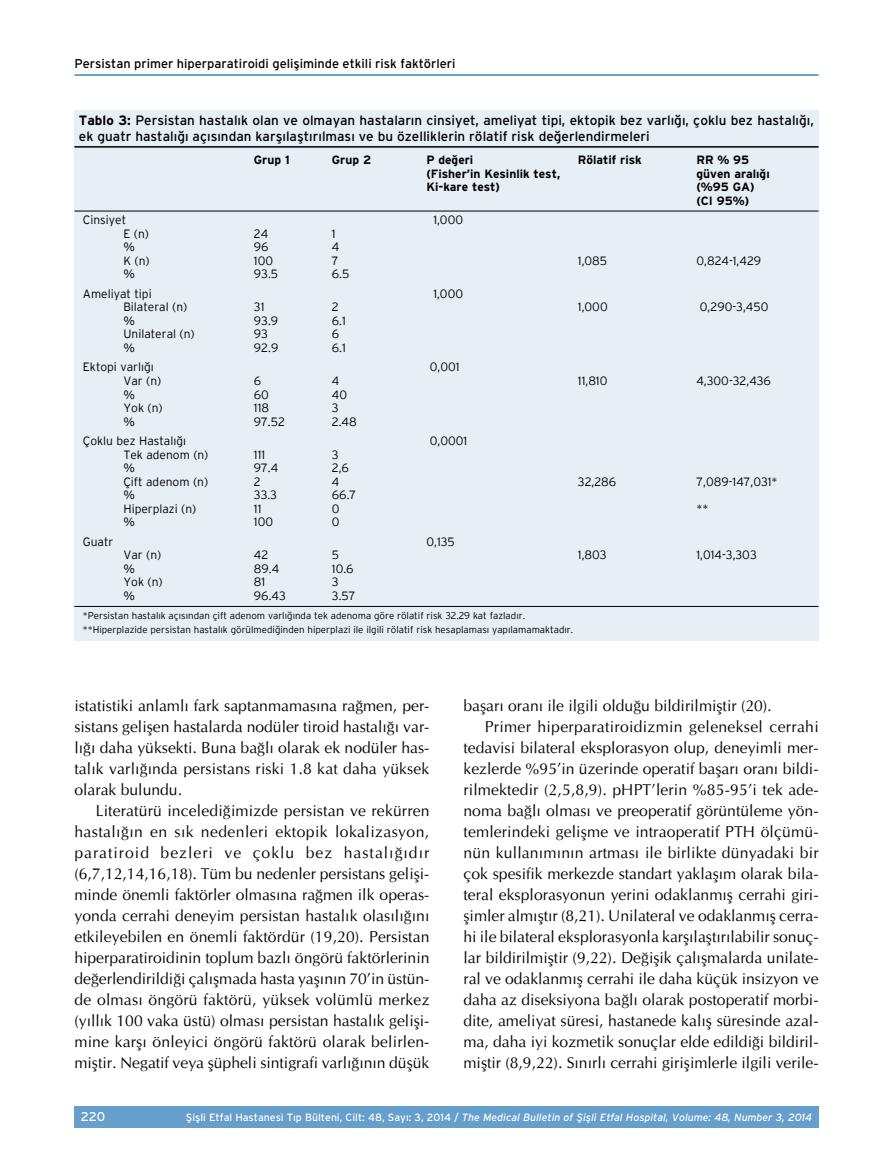
<style>
.page{position:relative;width:893px;height:1170px;background:#fff}
.page>*{position:absolute;margin:0;border:0;box-sizing:border-box;transform-origin:0 0}
.t1{font:15.75px/21px "Optima";color:#000;text-align:justify}
.t2{font:15.75px "Optima";letter-spacing:.02em;color:#000}
.t3{font:13.5px/16.2px "Interstate";color:#000}
.t4{font:12.75px "Interstate";color:#000}
.t5{font:12.75px "Interstate";color:#fff}
.t6{font:300 12px "Interstate";color:#000}
.t7{font:700 12px/13.5px "Interstate";color:#000}
.t8{font:italic 10.5px "Interstate";color:#fff}
.t9{font:300 9.75px/13.5px "Interstate";color:#000}
.s1{font-weight:700}
.s2{font-style:normal}
</style>
<div class="page">
<div style="left:74px;top:1106px;width:745px;height:21px;background:#669ecc"></div>
<hr style="left:74px;top:74px;width:745px;height:2px;background:#005daa">
<div style="left:74px;top:111px;width:745px;height:34px;background:#e6eff6"></div>
<div style="left:74px;top:145px;width:745px;height:496px;background:#e6eff6"></div>
<hr style="left:74px;top:146px;width:745px;height:2px;background:#000">
<hr style="left:74px;top:211px;width:745px;height:1px;background:#000">
<hr style="left:74px;top:606px;width:745px;height:1px;background:#000">
<p class="t4" style="left:74px;top:57px;width:383px">Persistan primer hiperparatiroidi gelişiminde etkili risk faktörleri</p>
<p class="t3" style="left:79px;top:112px;width:736px"><span class="s1">Tablo 3:</span> Persistan hastalık olan ve olmayan hastaların cinsiyet, ameliyat tipi, ektopik bez varlığı, çoklu bez hastalığı, ek guatr hastalığı açısından karşılaştırılması ve bu özelliklerin rölatif risk değerlendirmeleri</p>
<p class="t7" style="left:254px;top:153px;width:37px">Grup 1</p>
<p class="t7" style="left:332px;top:153px;width:41px">Grup 2</p>
<p class="t7" style="left:426px;top:153px;width:48px">P değeri</p>
<p class="t7" style="left:578px;top:153px;width:65px">Rölatif risk</p>
<p class="t7" style="left:696px;top:153px;width:54px">RR % 95</p>
<p class="t7" style="left:426px;top:167px;width:135px">(Fisher’in Kesinlik test,</p>
<p class="t7" style="left:696px;top:167px;width:75px">güven aralığı</p>
<p class="t7" style="left:426px;top:180px;width:75px">Ki-kare test)</p>
<p class="t7" style="left:696px;top:180px;width:60px">(%95 GA) (CI 95%)</p>
<p class="t6" style="left:83px;top:213px;width:45px">Cinsiyet</p>
<p class="t6" style="left:433px;top:213px;width:31px">1,000</p>
<p class="t6" style="left:123px;top:227px;width:27px">E (n)</p>
<p class="t6" style="left:254px;top:227px;width:16px">24</p>
<p class="t6" style="left:332px;top:227px;width:5px">1</p>
<p class="t6" style="left:123px;top:240px;width:13px">%</p>
<p class="t6" style="left:254px;top:240px;width:16px">96</p>
<p class="t6" style="left:332px;top:240px;width:9px">4</p>
<p class="t6" style="left:123px;top:254px;width:28px">K (n)</p>
<p class="t6" style="left:254px;top:254px;width:21px">100</p>
<p class="t6" style="left:332px;top:254px;width:8px">7</p>
<p class="t6" style="left:578px;top:254px;width:31px">1,085</p>
<p class="t6" style="left:696px;top:254px;width:66px">0,824-1,429</p>
<p class="t6" style="left:123px;top:267px;width:13px">%</p>
<p class="t6" style="left:254px;top:267px;width:26px">93.5</p>
<p class="t6" style="left:332px;top:267px;width:19px">6.5</p>
<p class="t6" style="left:83px;top:287px;width:70px">Ameliyat tipi</p>
<p class="t6" style="left:433px;top:287px;width:31px">1,000</p>
<p class="t6" style="left:123px;top:300px;width:65px">Bilateral (n)</p>
<p class="t6" style="left:254px;top:300px;width:12px">31</p>
<p class="t6" style="left:332px;top:300px;width:8px">2</p>
<p class="t6" style="left:578px;top:300px;width:31px">1,000</p>
<p class="t6" style="left:700px;top:300px;width:70px">0,290-3,450</p>
<p class="t6" style="left:123px;top:314px;width:13px">%</p>
<p class="t6" style="left:254px;top:314px;width:26px">93.9</p>
<p class="t6" style="left:332px;top:314px;width:15px">6.1</p>
<p class="t6" style="left:123px;top:327px;width:73px">Unilateral (n)</p>
<p class="t6" style="left:254px;top:327px;width:16px">93</p>
<p class="t6" style="left:332px;top:327px;width:9px">6</p>
<p class="t6" style="left:123px;top:341px;width:13px">%</p>
<p class="t6" style="left:254px;top:341px;width:26px">92.9</p>
<p class="t6" style="left:332px;top:341px;width:15px">6.1</p>
<p class="t6" style="left:83px;top:360px;width:72px">Ektopi varlığı</p>
<p class="t6" style="left:430px;top:360px;width:31px">0,001</p>
<p class="t6" style="left:123px;top:374px;width:39px">Var (n)</p>
<p class="t6" style="left:254px;top:374px;width:9px">6</p>
<p class="t6" style="left:332px;top:374px;width:9px">4</p>
<p class="t6" style="left:578px;top:374px;width:31px">11,810</p>
<p class="t6" style="left:696px;top:374px;width:76px">4,300-32,436</p>
<p class="t6" style="left:123px;top:387px;width:13px">%</p>
<p class="t6" style="left:254px;top:387px;width:17px">60</p>
<p class="t6" style="left:332px;top:387px;width:17px">40</p>
<p class="t6" style="left:123px;top:401px;width:41px">Yok (n)</p>
<p class="t6" style="left:254px;top:401px;width:17px">118</p>
<p class="t6" style="left:332px;top:401px;width:8px">3</p>
<p class="t6" style="left:123px;top:414px;width:13px">%</p>
<p class="t6" style="left:254px;top:414px;width:33px">97.52</p>
<p class="t6" style="left:332px;top:414px;width:26px">2.48</p>
<p class="t6" style="left:83px;top:434px;width:105px">Çoklu bez Hastalığı</p>
<p class="t6" style="left:430px;top:434px;width:39px">0,0001</p>
<p class="t6" style="left:123px;top:447px;width:87px">Tek adenom (n)</p>
<p class="t6" style="left:254px;top:447px;width:13px">111</p>
<p class="t6" style="left:332px;top:447px;width:8px">3</p>
<p class="t6" style="left:123px;top:461px;width:13px">%</p>
<p class="t6" style="left:254px;top:461px;width:26px">97.4</p>
<p class="t6" style="left:332px;top:461px;width:19px">2,6</p>
<p class="t6" style="left:123px;top:474px;width:86px">Çift adenom (n)</p>
<p class="t6" style="left:254px;top:474px;width:8px">2</p>
<p class="t6" style="left:332px;top:474px;width:9px">4</p>
<p class="t6" style="left:578px;top:474px;width:40px">32,286</p>
<p class="t6" style="left:696px;top:474px;width:83px">7,089-147,031*</p>
<p class="t6" style="left:123px;top:488px;width:13px">%</p>
<p class="t6" style="left:254px;top:488px;width:25px">33.3</p>
<p class="t6" style="left:332px;top:488px;width:26px">66.7</p>
<p class="t6" style="left:123px;top:501px;width:75px">Hiperplazi (n)</p>
<p class="t6" style="left:254px;top:501px;width:9px">11</p>
<p class="t6" style="left:332px;top:501px;width:9px">0</p>
<p class="t6" style="left:696px;top:501px;width:13px">**</p>
<p class="t6" style="left:123px;top:515px;width:13px">%</p>
<p class="t6" style="left:254px;top:515px;width:21px">100</p>
<p class="t6" style="left:332px;top:515px;width:9px">0</p>
<p class="t6" style="left:83px;top:534px;width:32px">Guatr</p>
<p class="t6" style="left:426px;top:534px;width:30px">0,135</p>
<p class="t6" style="left:123px;top:548px;width:39px">Var (n)</p>
<p class="t6" style="left:254px;top:548px;width:16px">42</p>
<p class="t6" style="left:332px;top:548px;width:9px">5</p>
<p class="t6" style="left:578px;top:548px;width:30px">1,803</p>
<p class="t6" style="left:696px;top:548px;width:62px">1,014-3,303</p>
<p class="t6" style="left:123px;top:561px;width:13px">%</p>
<p class="t6" style="left:254px;top:561px;width:27px">89.4</p>
<p class="t6" style="left:332px;top:561px;width:23px">10.6</p>
<p class="t6" style="left:123px;top:575px;width:41px">Yok (n)</p>
<p class="t6" style="left:254px;top:575px;width:13px">81</p>
<p class="t6" style="left:332px;top:575px;width:8px">3</p>
<p class="t6" style="left:123px;top:588px;width:13px">%</p>
<p class="t6" style="left:254px;top:588px;width:33px">96.43</p>
<p class="t6" style="left:332px;top:588px;width:25px">3.57</p>
<p class="t9" style="left:83px;top:608px;width:492px">*Persistan hastalık açısından çift adenom varlığında tek adenoma göre rölatif risk 32.29 kat fazladır. **Hiperplazide persistan hastalık görülmediğinden hiperplazi ile ilgili rölatif risk hesaplaması yapılamamaktadır.</p>
<p class="t1" style="left:74px;top:695px;width:357px">istatistiki anlamlı fark saptanmamasına rağmen, per&shy;sistans gelişen hastalarda nodüler tiroid hastalığı var&shy;lığı daha yüksekti. Buna bağlı olarak ek nodüler has&shy;talık varlığında persistans riski 1.8 kat daha yüksek olarak bulundu.</p>
<p class="t1" style="left:74px;top:800px;width:357px;text-indent:21px">Literatürü incelediğimizde persistan ve rekürren hastalığın en sık nedenleri ektopik lokalizasyon, paratiroid bezleri ve çoklu bez hastalığıdır (6,7,12,14,16,18). Tüm bu nedenler persistans gelişi&shy;minde önemli faktörler olmasına rağmen ilk operas&shy;yonda cerrahi deneyim persistan hastalık olasılığını etkileyebilen en önemli faktördür (19,20). Persistan hiperparatiroidinin toplum bazlı öngörü faktörlerinin değerlendirildiği çalışmada hasta yaşının 70’in üstün&shy;de olması öngörü faktörü, yüksek volümlü merkez (yıllık 100 vaka üstü) olması persistan hastalık gelişi&shy;mine karşı önleyici öngörü faktörü olarak belirlen&shy;miştir. Negatif veya şüpheli sintigrafi varlığının düşük</p>
<p class="t1" style="left:463px;top:695px;width:310px">başarı oranı ile ilgili olduğu bildirilmiştir (20).</p>
<p class="t2" style="left:485px;top:717px;width:335px">Primer hiperparatiroidizmin geleneksel cerrahi</p>
<p class="t1" style="left:463px;top:737px;width:357px">tedavisi bilateral eksplorasyon olup, deneyimli mer-</p>
<p class="t1" style="left:463px;top:758px;width:357px">kezlerde %95’in üzerinde operatif başarı oranı bildi-</p>
<p class="t1" style="left:463px;top:779px;width:357px">rilmektedir (2,5,8,9). pHPT’lerin %85-95’i tek ade-</p>
<p class="t1" style="left:463px;top:800px;width:357px">noma bağlı olması ve preoperatif görüntüleme yön-</p>
<p class="t1" style="left:463px;top:821px;width:357px">temlerindeki gelişme ve intraoperatif PTH ölçümü-</p>
<p class="t1" style="left:463px;top:842px;width:357px">nün kullanımının artması ile birlikte dünyadaki bir</p>
<p class="t1" style="left:463px;top:863px;width:357px">çok spesifik merkezde standart yaklaşım olarak bila-</p>
<p class="t1" style="left:463px;top:884px;width:357px">teral eksplorasyonun yerini odaklanmış cerrahi giri-</p>
<p class="t1" style="left:463px;top:905px;width:357px">şimler almıştır (8,21). Unilateral ve odaklanmış cerra-</p>
<p class="t1" style="left:463px;top:926px;width:357px">hi ile bilateral eksplorasyonla karşılaştırılabilir sonuç-</p>
<p class="t1" style="left:463px;top:947px;width:357px">lar bildirilmiştir (9,22). Değişik çalışmalarda unilate-</p>
<p class="t1" style="left:463px;top:968px;width:357px">ral ve odaklanmış cerrahi ile daha küçük insizyon ve</p>
<p class="t1" style="left:463px;top:989px;width:357px">daha az diseksiyona bağlı olarak postoperatif morbi-</p>
<p class="t1" style="left:463px;top:1010px;width:357px">dite, ameliyat süresi, hastanede kalış süresinde azal-</p>
<p class="t1" style="left:463px;top:1031px;width:357px">ma, daha iyi kozmetik sonuçlar elde edildiği bildiril-</p>
<p class="t1" style="left:463px;top:1052px;width:357px">miştir (8,9,22). Sınırlı cerrahi girişimlerle ilgili verile-</p>
<p class="t5" style="left:81px;top:1108px;width:26px">220</p>
<p class="t8" style="left:186px;top:1110px;width:628px"><span class="s2">Şişli Etfal Hastanesi T›p Bülteni, Cilt: 48, Say›: 3, 2014 /</span> The Medical Bulletin of Şişli Etfal Hospital, Volume: 48, Number 3, 2014</p>
</div>
